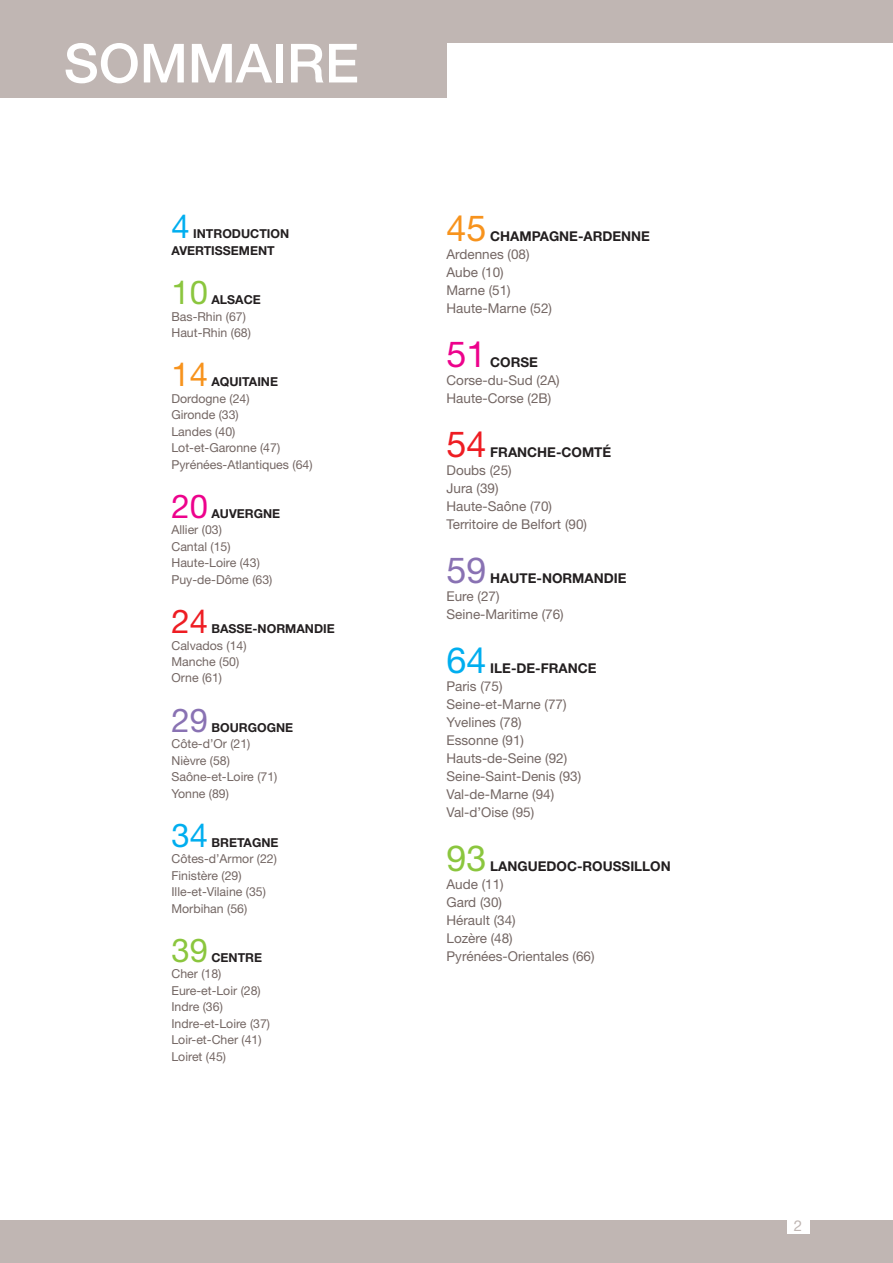
<style>
.page{position:relative;width:893px;height:1263px;background:#fff}
.page>*{position:absolute;margin:0;border:0;box-sizing:border-box;transform-origin:0 0}
.t1{font:500 54px "Helvetica Neue";color:#fff}
.t2{font:36px "Helvetica Neue";color:#f7931d}
.t3{font:36px "Helvetica Neue";color:#ed028c}
.t4{font:36px "Helvetica Neue";color:#ee1d23}
.t5{font:36px "Helvetica Neue";color:#8972b3}
.t6{font:36px "Helvetica Neue";color:#00aeef}
.t7{font:36px "Helvetica Neue";color:#8bc63e}
.t8{font:32.85px "Helvetica Neue";color:#8bc63e}
.t9{font:32.85px "Helvetica Neue";color:#00aeef}
.t10{font:32.85px "Helvetica Neue";color:#f7931d}
.t11{font:32.85px "Helvetica Neue";color:#ed028c}
.t12{font:32.85px "Helvetica Neue";color:#ee1d23}
.t13{font:32.85px "Helvetica Neue";color:#8972b3}
.t14{font:15px "Helvetica Neue";color:#c0b6b3}
.t15{font:13.5px/18px "Helvetica Neue";color:#746764}
.t16{font:700 13.5px "Helvetica Neue";color:#231f20}
.t17{font:12.3px/16.5px "Helvetica Neue";color:#746764}
.t18{font:700 12.3px/16.5px "Helvetica Neue";color:#231f20}
.s1{font-weight:700;color:#231f20}
</style>
<div class="page">
<div style="left:0;top:0;width:446px;height:98px;background:#c0b6b3"></div>
<div style="left:0;top:0;width:893px;height:43px;background:#c0b6b3"></div>
<div style="left:0;top:1220px;width:893px;height:43px;background:#c0b6b3"></div>
<div style="left:787px;top:1219px;width:22px;height:15px;background:#fff"></div>
<p class="t1" style="left:64px;top:31px;width:297px">SOMMAIRE</p>
<p class="t9" style="left:171px;top:207px;width:20px">4</p>
<p class="t18" style="left:171px;top:226px;width:119px;text-indent:22px">INTRODUCTION<br>AVERTISSEMENT</p>
<p class="t8" style="left:171px;top:273px;width:38px">10</p>
<p class="t17" style="left:171px;top:291px;width:91px;text-indent:40px"><span class="s1">ALSAC E<br></span>Bas-Rhin (67)<br>Haut-Rhin (68)</p>
<p class="t10" style="left:171px;top:355px;width:38px">14</p>
<p class="t18" style="left:211px;top:374px;width:26px">AQUITAIN</p>
<p class="t18" style="left:270px;top:374px;width:9px">E</p>
<p class="t17" style="left:171px;top:390px;width:143px">Dordogne (24)<br>Gironde (33)<br>Landes (40)<br>Lot-et-Garonne (47)<br>Pyrénées-Atlantiques (64)</p>
<p class="t11" style="left:171px;top:487px;width:38px">20</p>
<p class="t17" style="left:171px;top:505px;width:110px;text-indent:40px"><span class="s1">AUVERGNE<br></span>Allier (03)<br>Cantal (15)<br>Haute-Loire (43)<br>Puy-de-Dôme (63)</p>
<p class="t12" style="left:171px;top:602px;width:38px">24</p>
<p class="t18" style="left:211px;top:620px;width:94px">BASSE-NORMANDI</p>
<p class="t18" style="left:327px;top:620px;width:9px">E</p>
<p class="t17" style="left:171px;top:637px;width:77px">Calvados (14)<br>Manche (50)<br>Orne (61)</p>
<p class="t13" style="left:171px;top:700px;width:38px">29</p>
<p class="t17" style="left:171px;top:719px;width:123px;text-indent:76px"><span class="s1">GOGNE<br></span>Côte-d’Or (21)<br>Nièvre (58)<br>Saône-et-Loire (71)<br>Yonne (89)</p>
<p class="t9" style="left:171px;top:815px;width:38px">34</p>
<p class="t18" style="left:211px;top:719px;width:19px">BOUR</p>
<p class="t17" style="left:171px;top:834px;width:109px;text-indent:40px"><span class="s1">BRETAGNE<br></span>Côtes-d’Armor (22)<br>Finistère (29)<br>Ille-et-Vilaine (35)<br>Morbihan (56)</p>
<p class="t8" style="left:171px;top:931px;width:38px">39</p>
<p class="t18" style="left:211px;top:949px;width:27px">CENTR</p>
<p class="t18" style="left:254px;top:949px;width:9px">E</p>
<p class="t17" style="left:171px;top:965px;width:100px">Cher (18)<br>Eure-et-Loir (28)<br>Indre (36)<br>Indre-et-Loire (37)<br>Loir-et-Cher (41)<br>Loiret (45)</p>
<p class="t2" style="left:446px;top:207px;width:42px">45</p>
<p class="t15" style="left:446px;top:227px;width:205px;text-indent:44px"><span class="s1">CHAMPAGNE-ARDENN E<br></span>Ardennes (08)<br>Aube (10)<br>Marne (51)<br>Haute-Marne (52)</p>
<p class="t3" style="left:446px;top:333px;width:42px">51</p>
<p class="t15" style="left:446px;top:353px;width:115px;text-indent:44px"><span class="s1">CORSE<br></span>Corse-du-Sud (2A)<br>Haute-Corse (2B)</p>
<p class="t4" style="left:446px;top:423px;width:42px">54</p>
<p class="t16" style="left:490px;top:444px;width:19px">FRANC</p>
<p class="t16" style="left:537px;top:444px;width:75px">HE-COMTÉ</p>
<p class="t15" style="left:446px;top:461px;width:142px">Doubs (25)<br>Jura (39)<br>Haute-Saône (70)<br>Territoire de Belfort (90)</p>
<p class="t5" style="left:446px;top:549px;width:42px">59</p>
<p class="t16" style="left:490px;top:570px;width:11px">HAUT</p>
<p class="t16" style="left:528px;top:570px;width:66px">E-NORMANDI</p>
<p class="t16" style="left:618px;top:570px;width:10px">E</p>
<p class="t15" style="left:446px;top:587px;width:119px">Eure (27)<br>Seine-Maritime (76)</p>
<p class="t6" style="left:446px;top:639px;width:42px">64</p>
<p class="t16" style="left:490px;top:660px;width:69px">ILE-DE-FRANC</p>
<p class="t16" style="left:588px;top:660px;width:10px">E</p>
<p class="t15" style="left:446px;top:677px;width:136px">Paris (75)<br>Seine-et-Marne (77)<br>Yvelines (78)<br>Essonne (91)<br>Hauts-de-Seine (92)<br>Seine-Saint-Denis (93)<br>Val-de-Marne (94)<br>Val-d’Oise (95)</p>
<p class="t7" style="left:446px;top:837px;width:42px">93</p>
<p class="t16" style="left:490px;top:858px;width:10px">LAN</p>
<p class="t16" style="left:517px;top:858px;width:40px">GUEDOC</p>
<p class="t16" style="left:577px;top:858px;width:84px">-ROUSSILLON</p>
<p class="t15" style="left:446px;top:875px;width:150px">Aude (11)<br>Gard (30)<br>Hérault (34)<br>Lozère (48)<br>Pyrénées-Orientales (66)</p>
<p class="t14" style="left:794px;top:1217px;width:10px">2</p>
</div>
